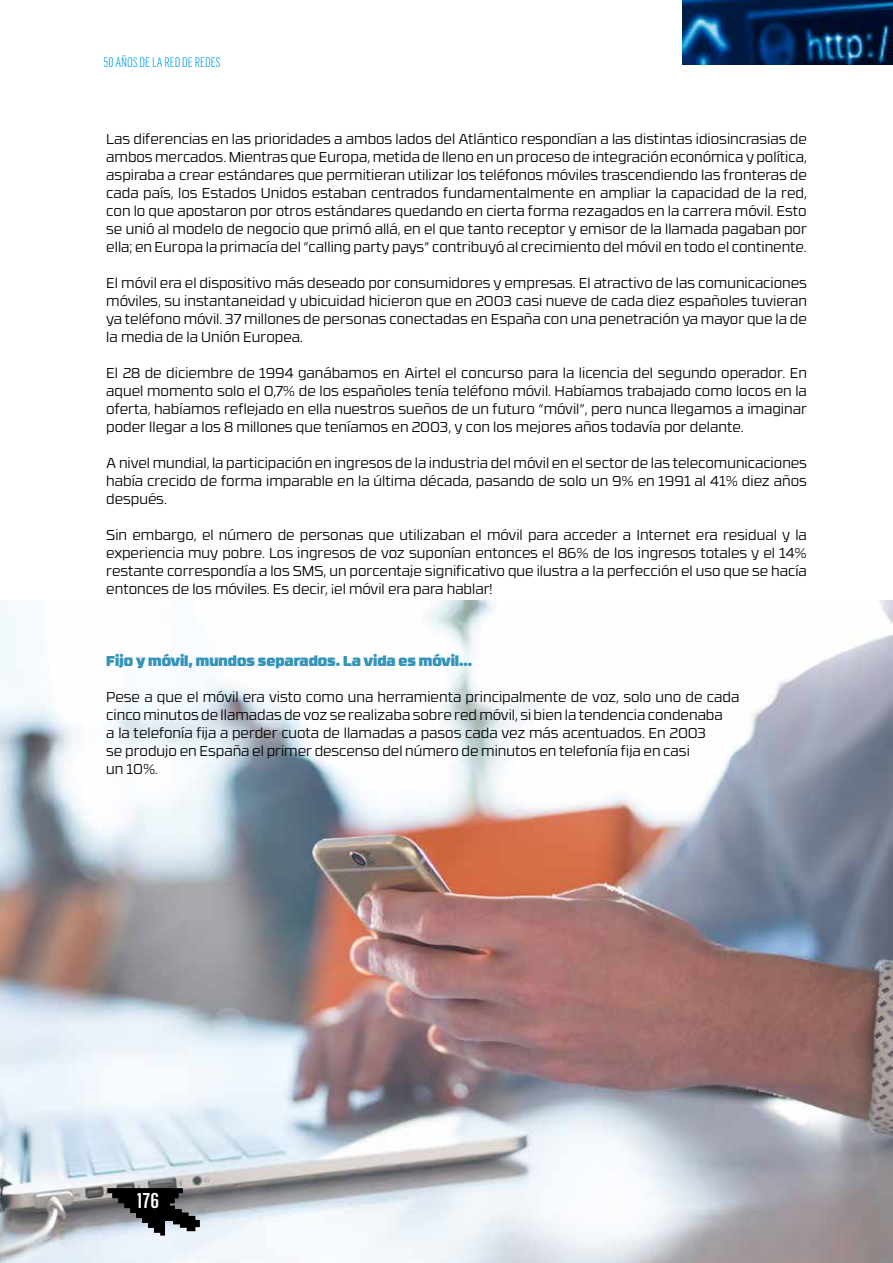
<style>
.page{position:relative;width:893px;height:1263px;background:#fff}
.page>*{position:absolute;margin:0;border:0;box-sizing:border-box;transform-origin:0 0}
.t1{font:500 21px "Flama Condensed";color:#fff}
.t2{font:300 14.25px/18px "RB No 3.1";color:#000;text-align:justify}
.t3{font:900 14.25px "RB No 3.1";color:#3494ba}
.t4{font:300 13.5px "Flama Condensed";color:#009fe3}
</style>
<div class="page">
<img style="left:683px;top:0;width:210px;height:64px">
<img style="left:0;top:600px;width:893px;height:663px">
<svg style="left:107px;top:1188px;width:93px;height:47px"></svg>
<p class="t4" style="left:103px;top:54px;width:118px">50 AÑOS DE LA RED DE REDES</p>
<p class="t2" style="left:106px;top:129px;width:702px">Las diferencias en las prioridades a ambos lados del Atlántico respondían a las distintas idiosincrasias de ambos mercados. Mientras que Europa, metida de lleno en un proceso de integración económica y política, aspiraba a crear estándares que permitieran utilizar los teléfonos móviles trascendiendo las fronteras de cada país, los Estados Unidos estaban centrados fundamentalmente en ampliar la capacidad de la red, con lo que apostaron por otros estándares quedando en cierta forma rezagados en la carrera móvil. Esto se unió al modelo de negocio que primó allá, en el que tanto receptor y emisor de la llamada pagaban por ella; en Europa la primacía del “calling party pays” contribuyó al crecimiento del móvil en todo el continente.</p>
<p class="t2" style="left:106px;top:273px;width:702px">El móvil era el dispositivo más deseado por consumidores y empresas. El atractivo de las comunicaciones móviles, su instantaneidad y ubicuidad hicieron que en 2003 casi nueve de cada diez españoles tuvieran ya teléfono móvil. 37 millones de personas conectadas en España con una penetración ya mayor que la de la media de la Unión Europea.</p>
<p class="t2" style="left:106px;top:363px;width:702px">El 28 de diciembre de 1994 ganábamos en Airtel el concurso para la licencia del segundo operador. En aquel momento solo el 0,7% de los españoles tenía teléfono móvil. Habíamos trabajado como locos en la oferta, habíamos reflejado en ella nuestros sueños de un futuro “móvil”, pero nunca llegamos a imaginar poder llegar a los 8 millones que teníamos en 2003, y con los mejores años todavía por delante.</p>
<p class="t2" style="left:106px;top:453px;width:702px">A nivel mundial, la participación en ingresos de la industria del móvil en el sector de las telecomunicaciones había crecido de forma imparable en la última década, pasando de solo un 9% en 1991 al 41% diez años después.</p>
<p class="t2" style="left:106px;top:525px;width:702px">Sin embargo, el número de personas que utilizaban el móvil para acceder a Internet era residual y la experiencia muy pobre. Los ingresos de voz suponían entonces el 86% de los ingresos totales y el 14% restante correspondía a los SMS, un porcentaje significativo que ilustra a la perfección el uso que se hacía entonces de los móviles. Es decir, ¡el móvil era para hablar!</p>
<p class="t3" style="left:106px;top:648px;width:367px">Fijo y móvil, mundos separados. La vida es móvil…</p>
<p class="t2" style="left:106px;top:687px;width:634px;text-align:left">Pese a que el móvil era visto como una herramienta principalmente de voz, solo uno de cada cinco minutos de llamadas de voz se realizaba sobre red móvil, si bien la tendencia condenaba<br>a la telefonía fija a perder cuota de llamadas a pasos cada vez más acentuados. En 2003<br>se produjo en España el primer descenso del número de minutos en telefonía fija en casi<br>un 10%.</p>
<h1 class="t1" style="left:137px;top:1187px;width:24px">176</h1>
</div>
